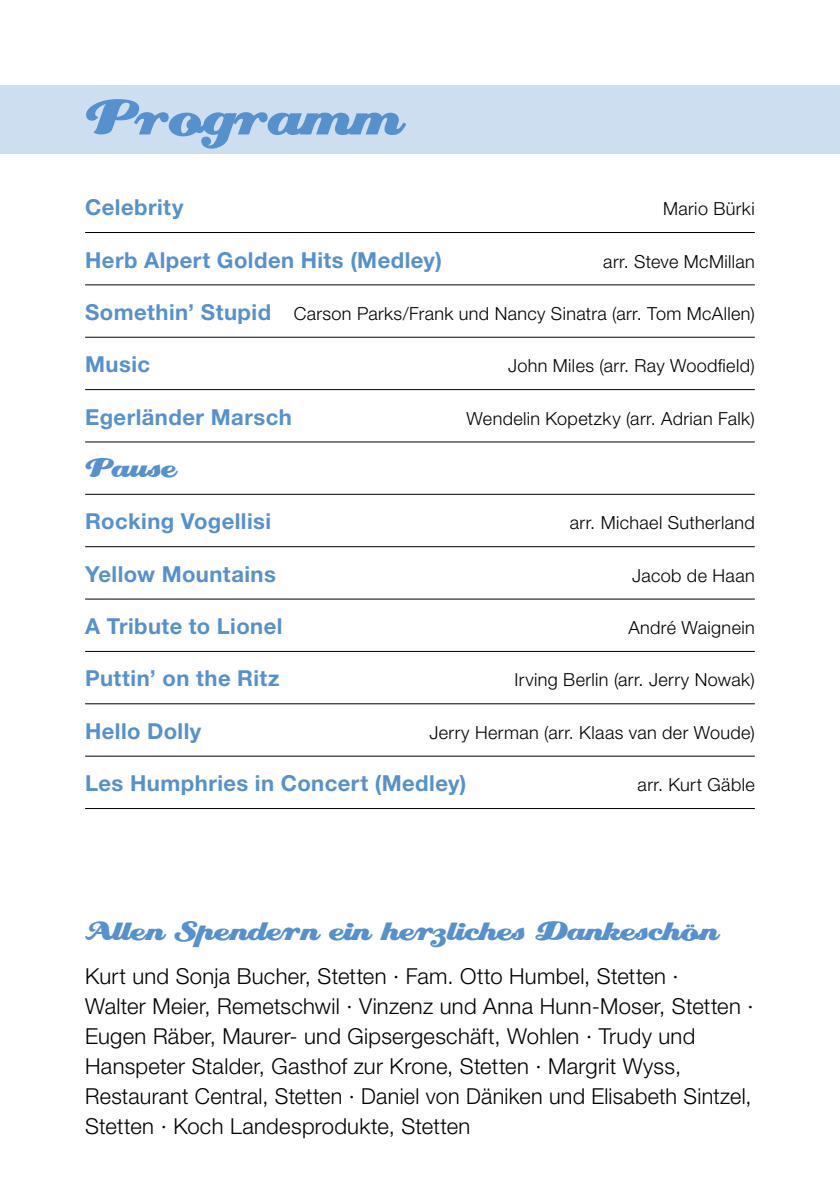
<style>
.page{position:relative;width:840px;height:1191px;background:#fff}
.page>*{position:absolute;margin:0;border:0;box-sizing:border-box;transform-origin:0 0}
.t1{font:60px "Creampuff";letter-spacing:-.02em;color:#5691ce}
.t2{font:32px "Creampuff";color:#5691ce}
.t3{font:300 22px/30px "Helvetica Neue LT Std";letter-spacing:.015em;color:#000}
.t4{font:700 22px "Helvetica Neue LT Std";letter-spacing:.02em;color:#5691ce}
.t5{font:300 18px "Helvetica Neue LT Std";letter-spacing:.02em;color:#000}
.s1{font-weight:700;font-size:22px;color:#5691ce}
</style>
<div class="page">
<div style="left:0;top:85px;width:839px;height:68px;background:#ccdef0"></div>
<hr style="left:85px;top:232px;width:669px;height:1px;background:#000">
<hr style="left:85px;top:284px;width:669px;height:1px;background:#000">
<hr style="left:85px;top:337px;width:669px;height:1px;background:#000">
<hr style="left:85px;top:389px;width:669px;height:1px;background:#000">
<hr style="left:85px;top:441px;width:669px;height:1px;background:#000">
<hr style="left:85px;top:494px;width:669px;height:1px;background:#000">
<hr style="left:85px;top:546px;width:669px;height:1px;background:#000">
<hr style="left:85px;top:599px;width:669px;height:1px;background:#000">
<hr style="left:85px;top:651px;width:669px;height:1px;background:#000">
<hr style="left:85px;top:703px;width:669px;height:1px;background:#000">
<hr style="left:85px;top:756px;width:669px;height:1px;background:#000">
<hr style="left:85px;top:808px;width:669px;height:1px;background:#000">
<h1 class="t1" style="left:85px;top:87px;width:317px">Programm</h1>
<p class="t4" style="left:85px;top:194px;width:100px">Celebrity</p>
<p class="t5" style="left:662px;top:198px;width:93px">Mario Bürki</p>
<p class="t4" style="left:85px;top:246px;width:358px">Herb Alpert Golden Hits (Medley)</p>
<p class="t5" style="left:603px;top:250px;width:153px">arr. Steve McMillan</p>
<p class="t5" style="left:85px;top:302px;width:670px"><span class="s1">Somethin’ Stupid</span> Carson Parks/Frank und Nancy Sinatra (arr. Tom McAllen)</p>
<p class="t4" style="left:85px;top:351px;width:66px">Music</p>
<p class="t5" style="left:508px;top:355px;width:248px">John Miles (arr. Ray Woodfield)</p>
<p class="t4" style="left:85px;top:403px;width:208px">Egerländer Marsch</p>
<p class="t5" style="left:466px;top:407px;width:289px">Wendelin Kopetzky (arr. Adrian Falk)</p>
<h2 class="t2" style="left:85px;top:451px;width:92px">Pause</h2>
<p class="t4" style="left:85px;top:508px;width:187px">Rocking Vogellisi</p>
<p class="t5" style="left:569px;top:512px;width:186px">arr. Michael Sutherland</p>
<p class="t4" style="left:85px;top:560px;width:192px">Yellow Mountains</p>
<p class="t5" style="left:631px;top:564px;width:124px">Jacob de Haan</p>
<p class="t4" style="left:85px;top:612px;width:199px">A Tribute to Lionel</p>
<p class="t5" style="left:628px;top:616px;width:128px">André Waignein</p>
<p class="t4" style="left:85px;top:665px;width:196px">Puttin’ on the Ritz</p>
<p class="t5" style="left:514px;top:669px;width:242px">Irving Berlin (arr. Jerry Nowak)</p>
<p class="t4" style="left:85px;top:717px;width:118px">Hello Dolly</p>
<p class="t5" style="left:429px;top:721px;width:327px">Jerry Herman (arr. Klaas van der Woude)</p>
<p class="t4" style="left:85px;top:769px;width:382px">Les Humphries in Concert (Medley)</p>
<p class="t5" style="left:637px;top:774px;width:119px">arr. Kurt Gäble</p>
<h2 class="t2" style="left:85px;top:914px;width:634px">Allen Spendern ein herzliches Dankeschön</h2>
<p class="t3" style="left:85px;top:961px;width:669px">Kurt und Sonja Bucher, Stetten · Fam. Otto Humbel, Stetten ·<br>Walter Meier, Remetschwil · Vinzenz und Anna Hunn-Moser, Stetten · Eugen Räber, Maurer- und Gipsergeschäft, Wohlen · Trudy und Hanspeter Stalder, Gasthof zur Krone, Stetten · Margrit Wyss, Restaurant Central, Stetten · Daniel von Däniken und Elisabeth Sintzel, Stetten · Koch Landesprodukte, Stetten</p>
</div>
